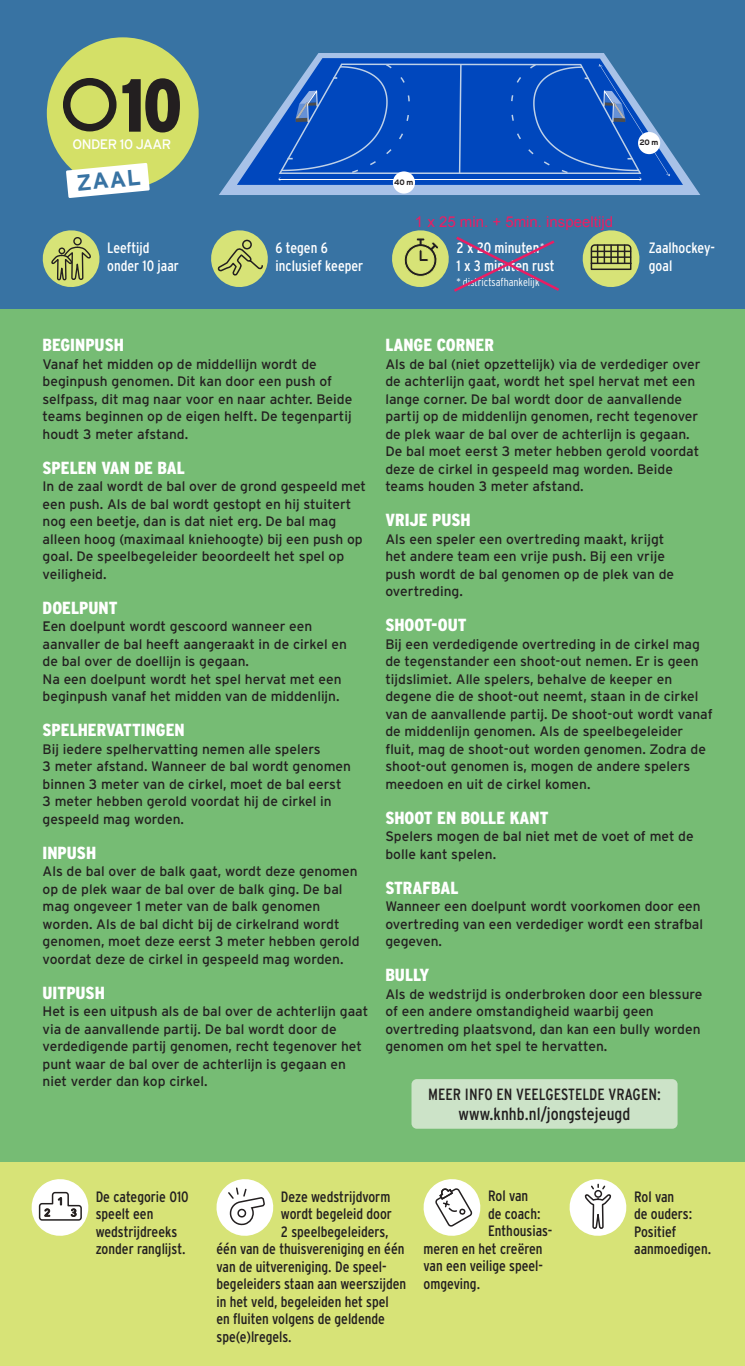
<style>
.page{position:relative;width:745px;height:1366px;background:#fff}
.page>*{position:absolute;margin:0;border:0;box-sizing:border-box;transform-origin:0 0}
.t1{font:900 condensed 75px "Interstate";color:#231f20;scale:.95 1}
.t2{font:700 22.5px "Interstate";color:#3873a3}
.t3{font:900 condensed 17.5px "Interstate";color:#fff}
.t4{font:condensed 17.5px "Interstate";letter-spacing:.005em;color:#231f20}
.t5{font:condensed 16.25px "Interstate";letter-spacing:.005em;color:#231f20}
.t6{font:condensed 15px/17.5px "Interstate";color:#231f20}
.t7{font:condensed 15px "Interstate";color:#fff}
.t8{font:15px "Arial";color:#e91e64}
.t9{font:13.75px/17.5px "Interstate";color:#231f20}
.t10{font:13.75px "Interstate";letter-spacing:-.04em;color:#fff}
.t11{font:300 condensed 11.25px "Interstate";color:#fff}
.t12{font:700 7.75px "Interstate";color:#231f20}
</style>
<div class="page">
<div style="left:0;top:299px;width:744px;height:973px;background:#76bc74"></div>
<div style="left:0;top:0;width:744px;height:308px;background:#3873a3"></div>
<div style="left:47px;top:37px;width:151px;height:152px;background:#d4e067;border-radius:50%"></div>
<div style="left:63px;top:78px;width:53px;height:53px;border:8px solid #231f20;border-radius:50%"></div>
<svg style="left:66px;top:163px;width:84px;height:35px"></svg>
<svg style="left:42px;top:230px;width:58px;height:57px"></svg>
<svg style="left:211px;top:230px;width:57px;height:57px"></svg>
<svg style="left:582px;top:230px;width:58px;height:57px"></svg>
<hr style="left:591px;top:251px;width:39px;height:1px;background:#231f20">
<hr style="left:591px;top:256px;width:39px;height:2px;background:#231f20">
<div style="left:0;top:1162px;width:744px;height:204px;background:#d7e377"></div>
<svg style="left:216px;top:1179px;width:58px;height:57px"></svg>
<svg style="left:423px;top:1179px;width:58px;height:57px"></svg>
<svg style="left:569px;top:1179px;width:58px;height:57px"></svg>
<svg style="left:31px;top:1179px;width:58px;height:57px"></svg>
<div style="left:411px;top:1079px;width:266px;height:50px;background:#cce3c8;border-radius:5px"></div>
<svg style="left:219px;top:53px;width:481px;height:142px;fill:#a8c2e8"></svg>
<svg style="left:237px;top:58px;width:445px;height:127px"></svg>
<div style="left:392px;top:171px;width:23px;height:23px;background:#fff;border-radius:50%"></div>
<svg style="left:278px;top:64px;width:393px;height:117px"></svg>
<div style="left:637px;top:132px;width:22px;height:22px;background:#fff;border-radius:50%"></div>
<svg style="left:392px;top:230px;width:167px;height:62px"></svg>
<p class="t1" style="left:121px;top:60px;width:66px">10</p>
<p class="t10" style="left:72px;top:136px;width:100px">ONDER 10 JAAR</p>
<p class="t2" style="left:75px;top:169px;width:66px;rotate:-5deg">ZAAL</p>
<p class="t7" style="left:107px;top:239px;width:44px">Leeftijd</p>
<p class="t7" style="left:107px;top:256px;width:73px">onder 10 jaar</p>
<p class="t7" style="left:275px;top:239px;width:54px">6 tegen 6</p>
<p class="t7" style="left:275px;top:256px;width:89px">inclusief keeper</p>
<p class="t12" style="left:394px;top:177px;width:21px">40 m</p>
<p class="t8" style="left:414px;top:214px;width:199px">1 x 25 min. + 5min. inspeeltijd</p>
<p class="t7" style="left:456px;top:239px;width:89px">2 x 20 minuten<sup>*</sup></p>
<p class="t7" style="left:456px;top:256px;width:99px">1 x 3 minuten rust</p>
<p class="t11" style="left:456px;top:275px;width:84px">* districtsafhankelijk</p>
<p class="t12" style="left:639px;top:138px;width:20px">20 m</p>
<p class="t7" style="left:648px;top:239px;width:68px">Zaalhockey-</p>
<p class="t7" style="left:648px;top:256px;width:25px">goal</p>
<p class="t3" style="left:43px;top:334px;width:83px">BEGINPUSH</p>
<p class="t9" style="left:43px;top:355px;width:311px">Vanaf het midden op de middellijn wordt de beginpush genomen. Dit kan door een push of selfpass, dit mag naar voor en naar achter. Beide teams beginnen op de eigen helft. De tegenpartij houdt 3 meter afstand.</p>
<p class="t3" style="left:43px;top:457px;width:144px">SPELEN VAN DE BAL</p>
<p class="t9" style="left:43px;top:477px;width:325px">In de zaal wordt de bal over de grond gespeeld met een push. Als de bal wordt gestopt en hij stuitert nog een beetje, dan is dat niet erg. De bal mag alleen hoog (maximaal kniehoogte) bij een push op goal. De speelbegeleider beoordeelt het spel op veiligheid.</p>
<p class="t3" style="left:43px;top:597px;width:76px">DOELPUNT</p>
<p class="t9" style="left:43px;top:617px;width:306px">Een doelpunt wordt gescoord wanneer een aanvaller de bal heeft aangeraakt in de cirkel en de bal over de doellijn is gegaan.</p>
<p class="t9" style="left:43px;top:670px;width:300px">Na een doelpunt wordt het spel hervat met een beginpush vanaf het midden van de middenlijn.</p>
<p class="t3" style="left:43px;top:719px;width:143px">SPELHERVATTINGEN</p>
<p class="t9" style="left:43px;top:740px;width:310px">Bij iedere spelhervatting nemen alle spelers<br>3 meter afstand. Wanneer de bal wordt genomen binnen 3 meter van de cirkel, moet de bal eerst 3 meter hebben gerold voordat hij de cirkel in gespeeld mag worden.</p>
<p class="t3" style="left:43px;top:842px;width:55px">INPUSH</p>
<p class="t9" style="left:43px;top:862px;width:318px">Als de bal over de balk gaat, wordt deze genomen op de plek waar de bal over de balk ging. De bal mag ongeveer 1 meter van de balk genomen worden. Als de bal dicht bij de cirkelrand wordt genomen, moet deze eerst 3 meter hebben gerold voordat deze de cirkel in gespeeld mag worden.</p>
<p class="t3" style="left:43px;top:982px;width:64px">UITPUSH</p>
<p class="t9" style="left:43px;top:1002px;width:327px">Het is een uitpush als de bal over de achterlijn gaat via de aanvallende partij. De bal wordt door de verdedigende partij genomen, recht tegenover het punt waar de bal over de achterlijn is gegaan en niet verder dan kop cirkel.</p>
<p class="t3" style="left:385px;top:334px;width:110px">LANGE CORNER</p>
<p class="t9" style="left:385px;top:355px;width:316px">Als de bal (niet opzettelijk) via de verdediger over de achterlijn gaat, wordt het spel hervat met een lange corner. De bal wordt door de aanvallende partij op de middenlijn genomen, recht tegenover de plek waar de bal over de achterlijn is gegaan.<br>De bal moet eerst 3 meter hebben gerold voordat deze de cirkel in gespeeld mag worden. Beide teams houden 3 meter afstand.</p>
<p class="t3" style="left:385px;top:509px;width:87px">VRIJE PUSH</p>
<p class="t9" style="left:385px;top:530px;width:290px">Als een speler een overtreding maakt, krijgt het andere team een vrije push. Bij een vrije push wordt de bal genomen op de plek van de overtreding.</p>
<p class="t3" style="left:385px;top:614px;width:83px">SHOOT-OUT</p>
<p class="t9" style="left:385px;top:635px;width:329px">Bij een verdedigende overtreding in de cirkel mag de tegenstander een shoot-out nemen. Er is geen tijdslimiet. Alle spelers, behalve de keeper en degene die de shoot-out neemt, staan in de cirkel van de aanvallende partij. De shoot-out wordt vanaf de middenlijn genomen. Als de speelbegeleider fluit, mag de shoot-out worden genomen. Zodra de shoot-out genomen is, mogen de andere spelers meedoen en uit de cirkel komen.</p>
<p class="t3" style="left:385px;top:807px;width:164px">SHOOT EN BOLLE KANT</p>
<p class="t9" style="left:385px;top:827px;width:310px">Spelers mogen de bal niet met de voet of met de bolle kant spelen.</p>
<p class="t3" style="left:385px;top:877px;width:75px">STRAFBAL</p>
<p class="t9" style="left:385px;top:897px;width:319px">Wanneer een doelpunt wordt voorkomen door een overtreding van een verdediger wordt een strafbal gegeven.</p>
<p class="t3" style="left:385px;top:964px;width:45px">BULLY</p>
<p class="t9" style="left:385px;top:985px;width:318px">Als de wedstrijd is onderbroken door een blessure of een andere omstandigheid waarbij geen overtreding plaatsvond, dan kan een bully worden genomen om het spel te hervatten.</p>
<p class="t5" style="left:428px;top:1084px;width:234px">MEER INFO EN VEELGESTELDE VRAGEN:</p>
<p class="t4" style="left:458px;top:1103px;width:173px">www.knhb.nl/jongstejeugd</p>
<p class="t6" style="left:96px;top:1188px;width:94px">De categorie O10 speelt een</p>
<p class="t6" style="left:96px;top:1223px;width:91px">wedstrijdreeks zonder ranglijst.</p>
<p class="t6" style="left:281px;top:1188px;width:111px">Deze wedstrijdvorm</p>
<p class="t6" style="left:281px;top:1205px;width:112px">wordt begeleid door</p>
<p class="t6" style="left:281px;top:1223px;width:109px">2 speelbegeleiders,</p>
<p class="t6" style="left:216px;top:1240px;width:189px">één van de thuisvereniging en één</p>
<p class="t6" style="left:216px;top:1258px;width:171px">van de uitvereniging. De speel-</p>
<p class="t6" style="left:216px;top:1275px;width:191px">begeleiders staan aan weerszijden</p>
<p class="t6" style="left:216px;top:1293px;width:174px">in het veld, begeleiden het spel</p>
<p class="t6" style="left:216px;top:1310px;width:170px">en fluiten volgens de geldende</p>
<p class="t6" style="left:216px;top:1328px;width:77px">spe(e)lregels.</p>
<p class="t6" style="left:488px;top:1187px;width:42px">Rol van</p>
<p class="t6" style="left:488px;top:1204px;width:54px">de coach:</p>
<p class="t6" style="left:423px;top:1222px;width:130px;text-indent:64px">Enthousias&shy;meren en het creëren van een veilige speel&shy;omgeving.</p>
<p class="t6" style="left:633px;top:1188px;width:42px">Rol van</p>
<p class="t6" style="left:633px;top:1205px;width:59px">de ouders:<br>Positief</p>
<p class="t6" style="left:633px;top:1240px;width:78px">aanmoedigen.</p>
<p class="t5" style="left:507px;top:1226px;width:178px">MEER INFO EN VEELGESTELDE</p>
</div>
